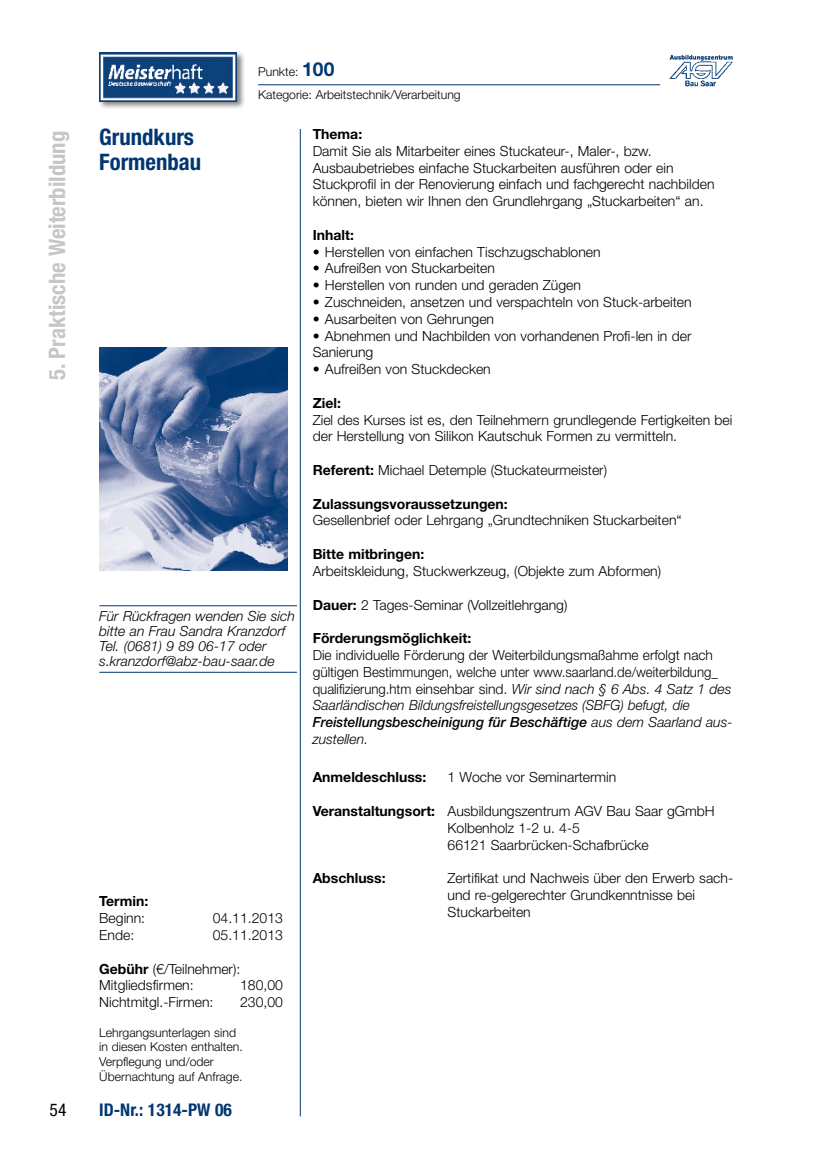
<style>
.page{position:relative;width:819px;height:1166px;background:#fff}
.page>*{position:absolute;margin:0;border:0;box-sizing:border-box;transform-origin:0 0}
.t1{font:700 condensed 22.75px "Helvetica Neue LT Std";color:#c5c6c8}
.t2{font:700 condensed 22.75px/24.5px "Helvetica Neue LT Std";color:#003771}
.t3{font:700 condensed 17.5px "Helvetica Neue LT Std";color:#003771}
.t4{font:condensed 17.5px "Helvetica Neue LT Std";color:#000}
.t5{font:300 14px/16.8px "Helvetica Neue LT Std";color:#000}
.t6{font:700 14px "Helvetica Neue LT Std";color:#000}
.t7{font:italic 300 14px/14.9px "Helvetica Neue LT Std";color:#000}
.t8{font:300 12.25px/14.7px "Helvetica Neue LT Std";color:#000}
.s1{font-weight:700;font-size:19.25px;color:#003771}
.s2{font-weight:700}
.s3{font-style:italic}
.s4{font-weight:500;font-style:italic}
</style>
<div class="page">
<img style="left:99px;top:347px;width:189px;height:223px">
<hr style="left:300px;top:129px;width:1px;height:987px;background:#003771">
<hr style="left:258px;top:84px;width:402px;height:1px;background:#003771">
<img style="left:669px;top:55px;width:64px;height:32px">
<div style="left:97px;top:51px;width:148px;height:59px;background:#000;opacity:.5"></div>
<img style="left:99px;top:53px;width:138px;height:48px">
<hr style="left:100px;top:605px;width:196px;height:1px;background:#003771">
<hr style="left:100px;top:672px;width:196px;height:1px;background:#003771">
<h1 class="t1" style="left:43px;top:380px;width:251px;rotate:-90deg">5. Praktische Weiterbildung</h1>
<p class="t4" style="left:50px;top:1100px;width:18px">54</p>
<p class="t8" style="left:258px;top:60px;width:204px;line-height:22.8px">Punkte: <span class="s1">100<br></span>Kategorie: Arbeitstechnik/Verarbeitung</p>
<h1 class="t2" style="left:99px;top:125px;width:103px">Grundkurs<br>Formenbau</h1>
<p class="t6" style="left:313px;top:125px;width:51px">Thema:</p>
<p class="t5" style="left:313px;top:142px;width:403px">Damit Sie als Mitarbeiter eines Stuckateur-, Maler-, bzw.<br>Ausbaubetriebes einfache Stuckarbeiten ausführen oder ein Stuckprofil in der Renovierung einfach und fachgerecht nachbilden können, bieten wir Ihnen den Grundlehrgang „Stuckarbeiten“ an.</p>
<p class="t6" style="left:313px;top:226px;width:43px">Inhalt:</p>
<p class="t5" style="left:313px;top:243px;width:289px">• Herstellen von einfachen Tischzugschablonen</p>
<p class="t5" style="left:313px;top:260px;width:184px">• Aufreißen von Stuckarbeiten</p>
<p class="t5" style="left:313px;top:276px;width:270px">• Herstellen von runden und geraden Zügen</p>
<p class="t5" style="left:313px;top:293px;width:380px">• Zuschneiden, ansetzen und verspachteln von Stuck-arbeiten</p>
<p class="t5" style="left:313px;top:310px;width:183px">• Ausarbeiten von Gehrungen</p>
<p class="t5" style="left:313px;top:327px;width:380px">• Abnehmen und Nachbilden von vorhandenen Profi-len in der<br>Sanierung</p>
<p class="t5" style="left:313px;top:360px;width:179px">• Aufreißen von Stuckdecken</p>
<p class="t6" style="left:313px;top:394px;width:30px">Ziel:</p>
<p class="t5" style="left:313px;top:411px;width:421px">Ziel des Kurses ist es, den Teilnehmern grundlegende Fertigkeiten bei der Herstellung von Silikon Kautschuk Formen zu vermitteln.</p>
<p class="t5" style="left:313px;top:461px;width:296px"><span class="s2">Referent:</span> Michael Detemple (Stuckateurmeister)</p>
<p class="t6" style="left:313px;top:495px;width:197px">Zulassungsvoraussetzungen:</p>
<p class="t5" style="left:313px;top:512px;width:370px">Gesellenbrief oder Lehrgang „Grundtechniken Stuckarbeiten“</p>
<p class="t6" style="left:313px;top:545px;width:113px">Bitte mitbringen:</p>
<p class="t5" style="left:313px;top:562px;width:350px">Arbeitskleidung, Stuckwerkzeug, (Objekte zum Abformen)</p>
<p class="t5" style="left:313px;top:596px;width:256px"><span class="s2">Dauer:</span> 2 Tages-Seminar (Vollzeitlehrgang)</p>
<p class="t6" style="left:313px;top:629px;width:160px">Förderungsmöglichkeit:</p>
<p class="t5" style="left:313px;top:646px;width:421px">Die individuelle Förderung der Weiterbildungsmaßahme erfolgt nach gültigen Bestimmungen, welche unter www.saarland.de/weiterbildung_ qualifizierung.htm einsehbar sind. <span class="s3">Wir sind nach § 6 Abs. 4 Satz 1 des Saarländischen Bildungsfreistellungsgesetzes (SBFG) befugt, die </span><span class="s4">Freistellungsbescheinigung für Beschäftige</span> <span class="s3">aus dem Saarland aus&shy;zustellen.</span></p>
<p class="t6" style="left:313px;top:769px;width:115px">Anmeldeschluss:</p>
<p class="t5" style="left:447px;top:769px;width:170px">1 Woche vor Seminartermin</p>
<p class="t5" style="left:447px;top:802px;width:269px;text-indent:-135px"><span class="s2">Veranstaltungsort:</span> Ausbildungszentrum AGV Bau Saar gGmbH<br>Kolbenholz 1-2 u. 4-5<br>66121 Saarbrücken-Schafbrücke</p>
<p class="t6" style="left:313px;top:869px;width:74px">Abschluss:</p>
<p class="t5" style="left:447px;top:869px;width:287px">Zertifikat und Nachweis über den Erwerb sach&shy;und re-gelgerechter Grundkenntnisse bei<br>Stuckarbeiten</p>
<p class="t7" style="left:99px;top:609px;width:197px">Für Rückfragen wenden Sie sich bitte an Frau Sandra Kranzdorf<br>Tel. (0681) 9 89 06-17 oder s.kranzdorf@abz-bau-saar.de</p>
<p class="t6" style="left:99px;top:892px;width:50px">Termin:</p>
<p class="t5" style="left:99px;top:909px;width:47px">Beginn:</p>
<p class="t5" style="left:213px;top:909px;width:72px">04.11.2013</p>
<p class="t5" style="left:99px;top:926px;width:37px">Ende:</p>
<p class="t5" style="left:213px;top:926px;width:72px">05.11.2013</p>
<p class="t5" style="left:99px;top:960px;width:142px"><span class="s2">Gebühr</span> (€/Teilnehmer):<br>Mitgliedsfirmen:</p>
<p class="t5" style="left:240px;top:976px;width:44px">180,00</p>
<p class="t5" style="left:99px;top:993px;width:116px">Nichtmitgl.-Firmen:</p>
<p class="t5" style="left:240px;top:993px;width:44px">230,00</p>
<p class="t8" style="left:99px;top:1024px;width:145px">Lehrgangsunterlagen sind in diesen Kosten enthalten.<br>Verpflegung und/oder<br>Übernachtung auf Anfrage.</p>
<p class="t3" style="left:99px;top:1099px;width:134px">ID-Nr.: 1314-PW 06</p>
</div>
